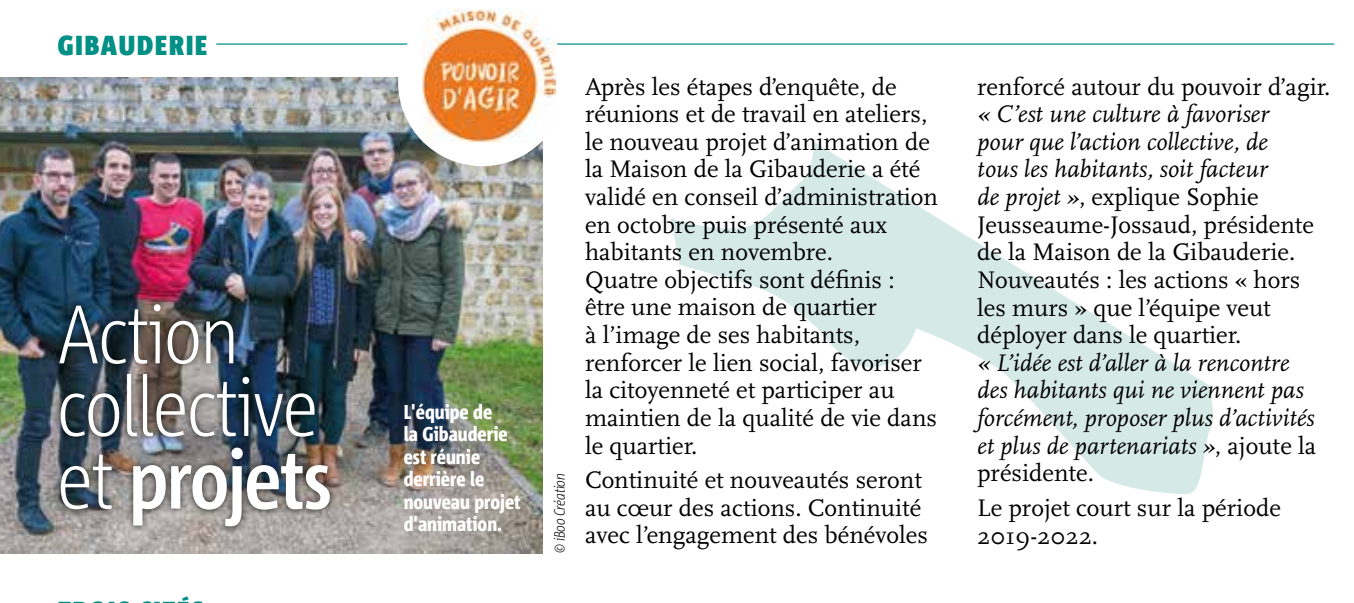
<style>
.page{position:relative;width:1354px;height:603px;background:#fff}
.page>*{position:absolute;margin:0;border:0;box-sizing:border-box;transform-origin:0 0}
.t1{font:300 82.5px/72.5px "Corpid C1 Cd";letter-spacing:-.02em;color:#fff}
.t2{font:900 27.5px "Corpid C1 Cd";letter-spacing:.07em;color:#009086}
.t3{font:25px/27.5px "Scala OT";color:#000}
.t4{font:italic 25px/27.5px "Scala OT";color:#000}
.t5{font:800 20px/22.5px "Corpid C1 Cd";color:#fff}
.t6{font:italic 300 15px "Corpid C1 Cd";letter-spacing:-.02em;color:#000}
.s1{font-weight:700}
.s2{font-style:italic}
.s3{font-style:normal}
</style>
<div class="page">
<svg style="left:671px;top:142px;width:542px;height:352px"></svg>
<hr style="left:216px;top:43px;width:1118px;height:2px;background:#009086">
<img style="left:0;top:77px;width:542px;height:476px">
<div style="left:52px;top:296px;width:286px;height:237px;background:#000;opacity:.75"></div>
<svg style="left:398px;top:8px;width:168px;height:158px"></svg>
<img style="left:422px;top:9px;width:134px;height:134px">
<p class="t2" style="left:58px;top:28px;width:151px">GIBAUDERIE</p>
<h1 class="t1" style="left:57px;top:295px;width:276px">Action collective et <span class="s1">projets</span></h1>
<p class="t5" style="left:404px;top:399px;width:118px">L'équipe de<br>la Gibauderie est réunie derrière le nouveau projet d'animation.</p>
<p class="t6" style="left:550px;top:552px;width:81px;rotate:-90deg">© iBoo Création</p>
<p class="t3" style="left:585px;top:73px;width:354px">Après les étapes d’enquête, de réunions et de travail en ateliers, le nouveau projet d’animation de la Maison de la Gibauderie a été validé en conseil d’administration en octobre puis présenté aux habitants en novembre.<br>Quatre objectifs sont définis : être une maison de quartier<br>à l’image de ses habitants, renforcer le lien social, favoriser la citoyenneté et participer au maintien de la qualité de vie dans le quartier.</p>
<p class="t3" style="left:585px;top:466px;width:344px">Continuité et nouveautés seront au cœur des actions. Continuité avec l’engagement des bénévoles</p>
<p class="t3" style="left:977px;top:73px;width:355px">renforcé autour du pouvoir d’agir.</p>
<p class="t3" style="left:977px;top:101px;width:338px"><span class="s2">« C’est une culture à favoriser pour que l’action collective, de tous les habitants, soit facteur<br>de projet »</span>, explique Sophie<br>Jeusseaume-Jossaud, présidente de la Maison de la Gibauderie.<br>Nouveautés : les actions « hors les murs » que l’équipe veut déployer dans le quartier.</p>
<p class="t4" style="left:977px;top:349px;width:340px">« L’idée est d’aller à la rencontre des habitants qui ne viennent pas forcément, proposer plus d’activités et plus de partenariats »<span class="s3">, ajoute la présidente.</span></p>
<p class="t3" style="left:977px;top:494px;width:305px">Le projet court sur la période<br>2019-2022.</p>
</div>
